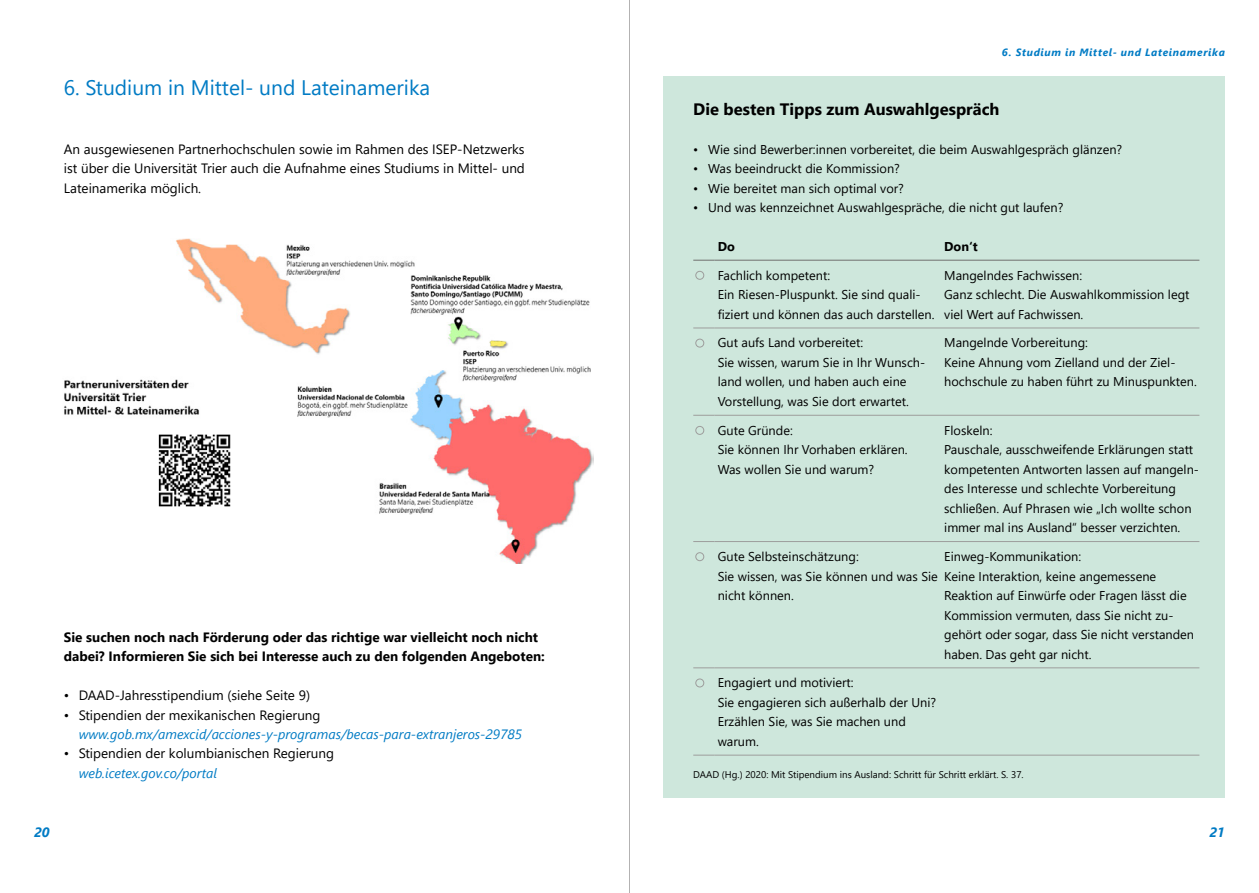
<style>
.page{position:relative;width:1259px;height:893px;background:#fff}
.page>*{position:absolute;margin:0;border:0;box-sizing:border-box;transform-origin:0 0}
.t1{font:21px "Segoe UI";color:#007bc4}
.t2{font:700 16.5px "Segoe UI";color:#000}
.t3{font:13.5px/19.5px "Segoe UI";color:#000;text-align:justify}
.t4{font:700 13.5px/19.5px "Segoe UI";color:#000}
.t5{font:italic 13.5px "Segoe UI";color:#007bc4}
.t6{font:italic 700 13.5px "Segoe UI";color:#007bc4}
.t7{font:12.75px/19.5px "Segoe UI";color:#000}
.t8{font:700 12.75px "Segoe UI";color:#000}
.t9{font:italic 700 10.5px "Segoe UI";letter-spacing:.065em;color:#007bc4}
.t10{font:9.75px "Segoe UI";color:#000}
</style>
<div class="page">
<hr style="left:629px;top:0;width:1px;height:893px;background:#b3b2b2">
<img style="left:64px;top:239px;width:529px;height:324px">
<img style="left:156px;top:432px;width:78px;height:78px">
<div style="left:663px;top:76px;width:562px;height:721px;background:#cee7dc"></div>
<svg style="left:693px;top:328px;width:21px;height:1px"></svg>
<hr style="left:714px;top:328px;width:226px;height:1px;background:#9d9d9c">
<hr style="left:940px;top:328px;width:259px;height:1px;background:#9d9d9c">
<svg style="left:693px;top:415px;width:21px;height:1px"></svg>
<hr style="left:714px;top:415px;width:226px;height:1px;background:#9d9d9c">
<hr style="left:940px;top:415px;width:259px;height:1px;background:#9d9d9c">
<svg style="left:693px;top:541px;width:21px;height:1px"></svg>
<hr style="left:714px;top:541px;width:226px;height:1px;background:#9d9d9c">
<hr style="left:940px;top:541px;width:259px;height:1px;background:#9d9d9c">
<svg style="left:693px;top:668px;width:21px;height:1px"></svg>
<hr style="left:714px;top:668px;width:226px;height:1px;background:#9d9d9c">
<hr style="left:940px;top:668px;width:259px;height:1px;background:#9d9d9c">
<svg style="left:693px;top:755px;width:21px;height:1px"></svg>
<hr style="left:714px;top:755px;width:226px;height:1px;background:#9d9d9c">
<hr style="left:940px;top:755px;width:259px;height:1px;background:#9d9d9c">
<svg style="left:693px;top:260px;width:21px;height:1px"></svg>
<hr style="left:714px;top:260px;width:226px;height:1px;background:#706f6f">
<hr style="left:940px;top:260px;width:259px;height:1px;background:#706f6f">
<div style="left:695px;top:271px;width:9px;height:9px;border:1px solid #9d9d9c;border-radius:50%"></div>
<div style="left:695px;top:339px;width:9px;height:8px;border:1px solid #9d9d9c;border-radius:50%"></div>
<div style="left:695px;top:426px;width:9px;height:9px;border:1px solid #9d9d9c;border-radius:50%"></div>
<div style="left:695px;top:552px;width:9px;height:9px;border:1px solid #9d9d9c;border-radius:50%"></div>
<div style="left:695px;top:679px;width:9px;height:8px;border:1px solid #9d9d9c;border-radius:50%"></div>
<h1 class="t1" style="left:64px;top:68px;width:368px">6. Studium in Mittel- und Lateinamerika</h1>
<p class="t3" style="left:64px;top:138px;width:462px">An ausgewiesenen Partnerhochschulen sowie im Rahmen des ISEP-Netzwerks ist über die Universität Trier auch die Aufnahme eines Studiums in Mittel- und Lateinamerika möglich.</p>
<p class="t4" style="left:64px;top:626px;width:482px">Sie suchen noch nach Förderung oder das richtige war vielleicht noch nicht dabei? Informieren Sie sich bei Interesse auch zu den folgenden Angeboten:</p>
<p class="t3" style="left:64px;top:684px;width:248px">• DAAD-Jahresstipendium (siehe Seite 9)</p>
<p class="t3" style="left:64px;top:704px;width:258px">• Stipendien der mexikanischen Regierung</p>
<p class="t5" style="left:79px;top:721px;width:445px">www.gob.mx/amexcid/acciones-y-programas/becas-para-extranjeros-29785</p>
<p class="t3" style="left:64px;top:743px;width:272px">• Stipendien der kolumbianischen Regierung</p>
<p class="t5" style="left:79px;top:760px;width:140px">web.icetex.gov.co/portal</p>
<p class="t9" style="left:1002px;top:43px;width:225px">6. Studium in Mittel- und Lateinamerika</p>
<p class="t2" style="left:693px;top:94px;width:308px">Die besten Tipps zum Auswahlgespräch</p>
<p class="t7" style="left:693px;top:139px;width:430px">• Wie sind Bewerber:innen vorbereitet, die beim Auswahlgespräch glänzen?</p>
<p class="t7" style="left:693px;top:158px;width:208px">• Was beeindruckt die Kommission?</p>
<p class="t7" style="left:693px;top:178px;width:212px">• Wie bereitet man sich optimal vor?</p>
<p class="t7" style="left:693px;top:197px;width:372px">• Und was kennzeichnet Auswahlgespräche, die nicht gut laufen?</p>
<p class="t8" style="left:718px;top:234px;width:19px">Do</p>
<p class="t8" style="left:944px;top:234px;width:35px">Don‘t</p>
<p class="t7" style="left:718px;top:264px;width:218px">Fachlich kompetent:<br>Ein Riesen-Pluspunkt. Sie sind quali&shy;fiziert und können das auch darstellen.</p>
<p class="t7" style="left:944px;top:264px;width:247px">Mangelndes Fachwissen:<br>Ganz schlecht. Die Auswahlkommission legt viel Wert auf Fachwissen.</p>
<p class="t7" style="left:718px;top:332px;width:209px">Gut aufs Land vorbereitet:<br>Sie wissen, warum Sie in Ihr Wunsch&shy;land wollen, und haben auch eine<br>Vorstellung, was Sie dort erwartet.</p>
<p class="t7" style="left:944px;top:332px;width:254px">Mangelnde Vorbereitung:<br>Keine Ahnung vom Zielland und der Ziel&shy;hochschule zu haben führt zu Minuspunkten.</p>
<p class="t7" style="left:718px;top:419px;width:191px">Gute Gründe:<br>Sie können Ihr Vorhaben erklären.<br>Was wollen Sie und warum?</p>
<p class="t7" style="left:944px;top:419px;width:256px">Floskeln:<br>Pauschale, ausschweifende Erklärungen statt kompetenten Antworten lassen auf mangeln&shy;des Interesse und schlechte Vorbereitung schließen. Auf Phrasen wie „Ich wollte schon immer mal ins Ausland“ besser verzichten.</p>
<p class="t7" style="left:718px;top:546px;width:222px">Gute Selbsteinschätzung:<br>Sie wissen, was Sie können und was Sie nicht können.</p>
<p class="t7" style="left:944px;top:546px;width:251px">Einweg-Kommunikation:<br>Keine Interaktion, keine angemessene Reaktion auf Einwürfe oder Fragen lässt die Kommission vermuten, dass Sie nicht zu&shy;gehört oder sogar, dass Sie nicht verstanden haben. Das geht gar nicht.</p>
<p class="t7" style="left:718px;top:672px;width:220px">Engagiert und motiviert:<br>Sie engagieren sich außerhalb der Uni?<br>Erzählen Sie, was Sie machen und warum.</p>
<p class="t10" style="left:693px;top:765px;width:332px">DAAD (Hg.) 2020: Mit Stipendium ins Ausland: Schritt für Schritt erklärt. S. 37.</p>
<p class="t6" style="left:34px;top:819px;width:17px">20</p>
<p class="t6" style="left:1209px;top:819px;width:17px">21</p>
</div>
